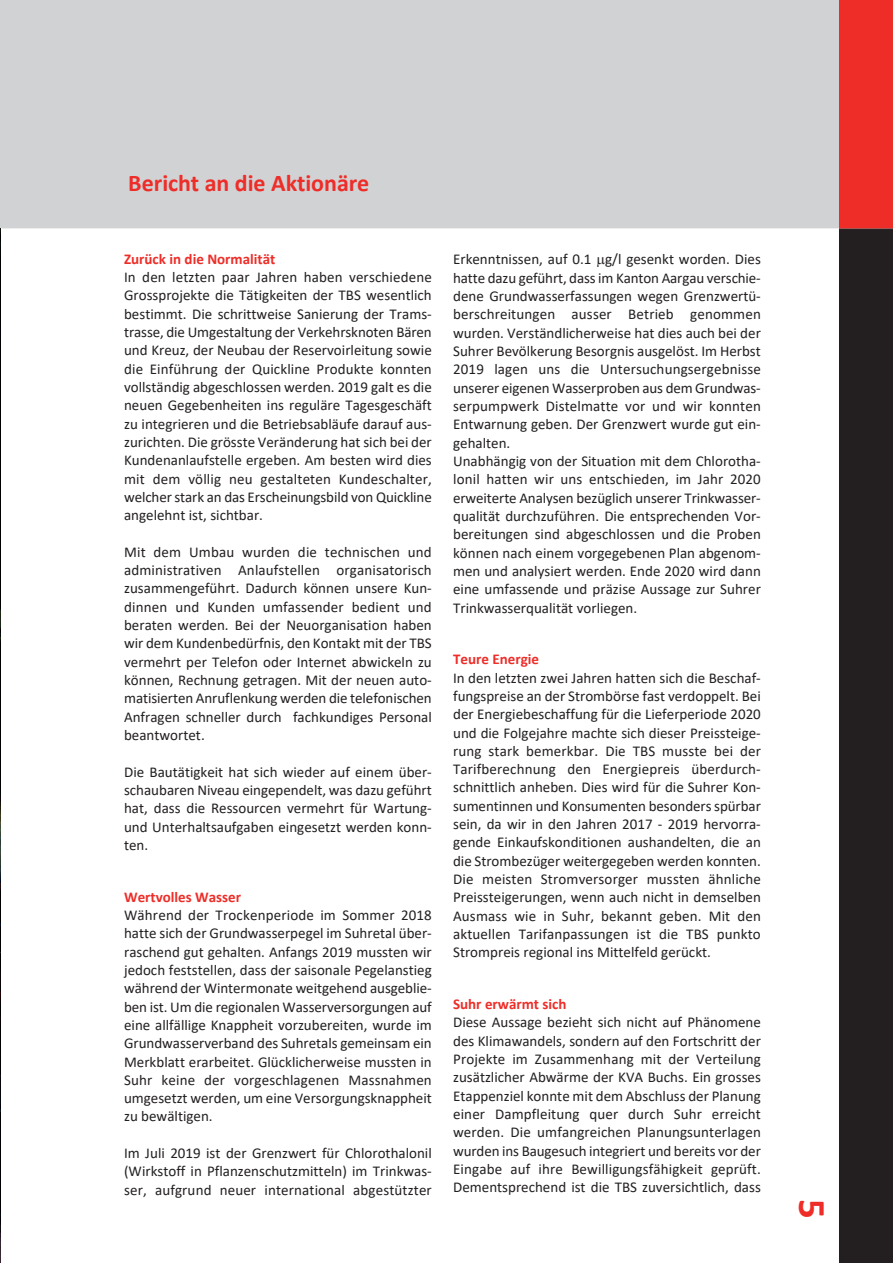
<style>
.page{position:relative;width:893px;height:1263px;background:#fff}
.page>*{position:absolute;margin:0;border:0;box-sizing:border-box;transform-origin:0 0}
.t1{font:700 38.85px "Calibri";color:#ee2d28}
.t2{font:700 24px "Calibri";color:#ee2d28}
.t3{font:15px/18.3px "Calibri";color:#231f20;text-align:justify}
.t4{font:700 15px "Calibri";color:#ee2d28}
</style>
<div class="page">
<div style="left:0;top:0;width:839px;height:228px;background:#d1d2d4"></div>
<div style="left:839px;top:228px;width:54px;height:1035px;background:#231f20"></div>
<div style="left:839px;top:0;width:54px;height:228px;background:#ee2d28"></div>
<img style="left:0;top:228px;width:1px;height:1035px">
<h2 class="t2" style="left:128px;top:173px;width:242px">Bericht an die Aktionäre</h2>
<p class="t4" style="left:124px;top:252px;width:153px">Zurück in die Normalität</p>
<p class="t3" style="left:124px;top:269px;width:309px">In den letzten paar Jahren haben verschiedene Grossprojekte die Tätigkeiten der TBS wesentlich bestimmt. Die schrittweise Sanierung der Trams&shy;trasse, die Umgestaltung der Verkehrsknoten Bären und Kreuz, der Neubau der Reservoirleitung sowie die Einführung der Quickline Produkte konnten vollständig abgeschlossen werden. 2019 galt es die neuen Gegebenheiten ins reguläre Tagesgeschäft zu integrieren und die Betriebsabläufe darauf aus&shy;zurichten. Die grösste Veränderung hat sich bei der Kundenanlaufstelle ergeben. Am besten wird dies mit dem völlig neu gestalteten Kundeschalter, welcher stark an das Erscheinungsbild von Quickline angelehnt ist, sichtbar.</p>
<p class="t3" style="left:124px;top:544px;width:309px">Mit dem Umbau wurden die technischen und administrativen Anlaufstellen organisatorisch zusammengeführt. Dadurch können unsere Kun&shy;dinnen und Kunden umfassender bedient und beraten werden. Bei der Neuorganisation haben wir dem Kundenbedürfnis, den Kontakt mit der TBS vermehrt per Telefon oder Internet abwickeln zu können, Rechnung getragen. Mit der neuen auto&shy;matisierten Anruflenkung werden die telefonischen Anfragen schneller durch fachkundiges Personal beantwortet.</p>
<p class="t3" style="left:124px;top:764px;width:309px">Die Bautätigkeit hat sich wieder auf einem über&shy;schaubaren Niveau eingependelt, was dazu geführt hat, dass die Ressourcen vermehrt für Wartung&shy;und Unterhaltsaufgaben eingesetzt werden konn&shy;ten.</p>
<p class="t4" style="left:124px;top:890px;width:119px">Wertvolles Wasser</p>
<p class="t3" style="left:124px;top:907px;width:309px">Während der Trockenperiode im Sommer 2018 hatte sich der Grundwasserpegel im Suhretal über&shy;raschend gut gehalten. Anfangs 2019 mussten wir jedoch feststellen, dass der saisonale Pegelanstieg während der Wintermonate weitgehend ausgeblie&shy;ben ist. Um die regionalen Wasserversorgungen auf eine allfällige Knappheit vorzubereiten, wurde im Grundwasserverband des Suhretals gemeinsam ein Merkblatt erarbeitet. Glücklicherweise mussten in Suhr keine der vorgeschlagenen Massnahmen umgesetzt werden, um eine Versorgungsknappheit zu bewältigen.</p>
<p class="t3" style="left:124px;top:1145px;width:309px">Im Juli 2019 ist der Grenzwert für Chlorothalonil (Wirkstoff in Pflanzenschutzmitteln) im Trinkwas&shy;ser, aufgrund neuer international abgestützter</p>
<p class="t3" style="left:453px;top:252px;width:309px;text-align:left">Erkenntnissen, auf 0.1 g/l gesenkt worden. Dies hatte dazu geführt, dass im Kanton Aargau verschie&shy;dene Grundwasserfassungen wegen Grenzwertü&shy;berschreitungen ausser Betrieb genommen wurden. Verständlicherweise hat dies auch bei der Suhrer Bevölkerung Besorgnis ausgelöst. Im Herbst 2019 lagen uns die Untersuchungsergebnisse unserer eigenen Wasserproben aus dem Grundwas&shy;serpumpwerk Distelmatte vor und wir konnten Entwarnung geben. Der Grenzwert wurde gut ein&shy;gehalten.<br>Unabhängig von der Situation mit dem Chlorotha&shy;lonil hatten wir uns entschieden, im Jahr 2020 erweiterte Analysen bezüglich unserer Trinkwasser&shy;qualität durchzuführen. Die entsprechenden Vor&shy;bereitungen sind abgeschlossen und die Proben können nach einem vorgegebenen Plan abgenom&shy;men und analysiert werden. Ende 2020 wird dann eine umfassende und präzise Aussage zur Suhrer Trinkwasserqualität vorliegen.</p>
<p class="t4" style="left:453px;top:653px;width:87px">Teure Energie</p>
<p class="t3" style="left:453px;top:670px;width:309px">In den letzten zwei Jahren hatten sich die Beschaf&shy;fungspreise an der Strombörse fast verdoppelt. Bei der Energiebeschaffung für die Lieferperiode 2020 und die Folgejahre machte sich dieser Preissteige&shy;rung stark bemerkbar. Die TBS musste bei der Tarifberechnung den Energiepreis überdurch&shy;schnittlich anheben. Dies wird für die Suhrer Kon&shy;sumentinnen und Konsumenten besonders spürbar sein, da wir in den Jahren 2017 - 2019 hervorra&shy;gende Einkaufskonditionen aushandelten, die an die Strombezüger weitergegeben werden konnten.<br>Die meisten Stromversorger mussten ähnliche Preissteigerungen, wenn auch nicht in demselben Ausmass wie in Suhr, bekannt geben. Mit den aktuellen Tarifanpassungen ist die TBS punkto Strompreis regional ins Mittelfeld gerückt.</p>
<p class="t4" style="left:453px;top:998px;width:115px">Suhr erwärmt sich</p>
<p class="t3" style="left:453px;top:1014px;width:309px">Diese Aussage bezieht sich nicht auf Phänomene des Klimawandels, sondern auf den Fortschritt der Projekte im Zusammenhang mit der Verteilung zusätzlicher Abwärme der KVA Buchs. Ein grosses Etappenziel konnte mit dem Abschluss der Planung einer Dampfleitung quer durch Suhr erreicht werden. Die umfangreichen Planungsunterlagen wurden ins Baugesuch integriert und bereits vor der Eingabe auf ihre Bewilligungsfähigkeit geprüft.<br>Dementsprechend ist die TBS zuversichtlich, dass</p>
<h1 class="t1" style="left:829px;top:1199px;width:21px;rotate:90deg">5</h1>
</div>
